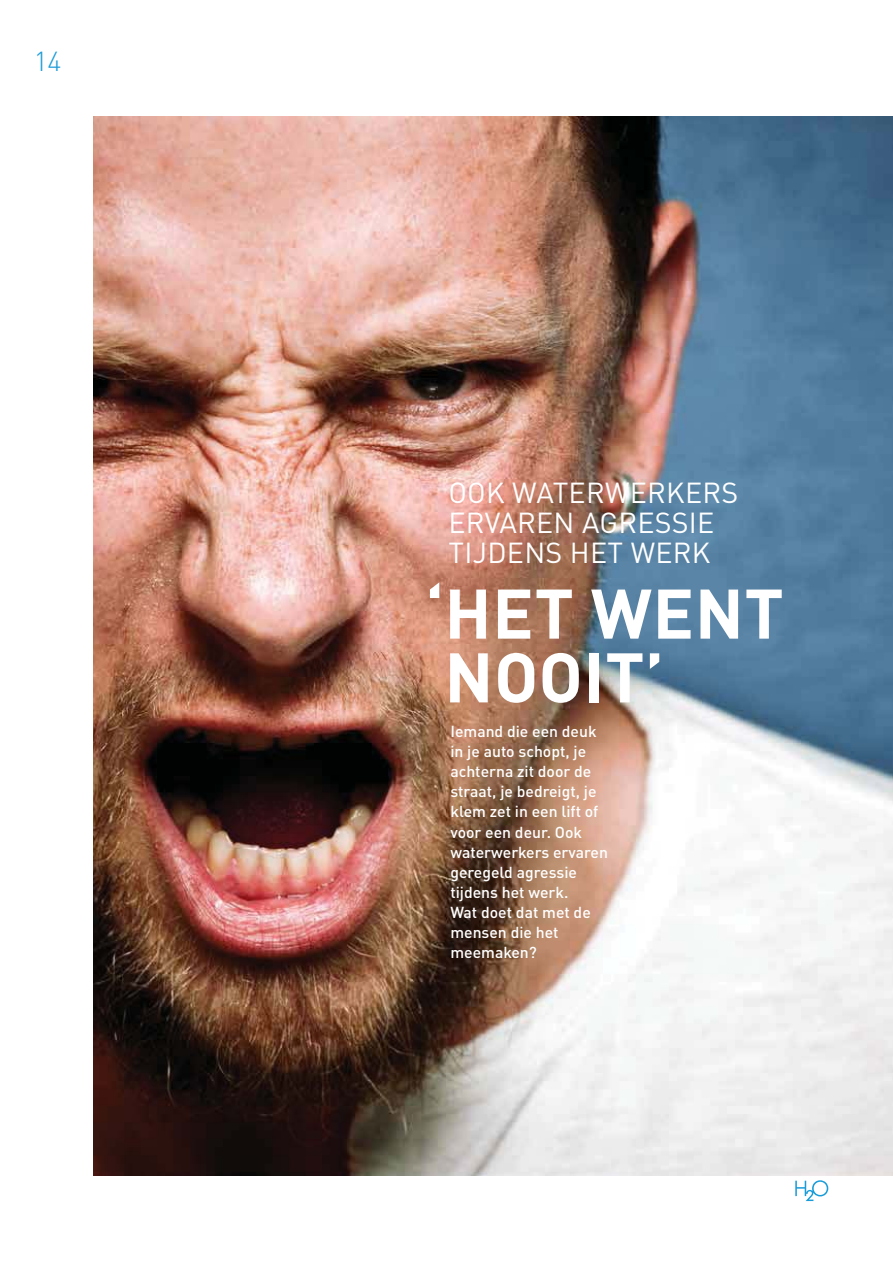
<style>
.page{position:relative;width:893px;height:1263px;background:#fff}
.page>*{position:absolute;margin:0;border:0;box-sizing:border-box;transform-origin:0 0}
.t1{font:700 69px/63.8px "DIN Pro";letter-spacing:.01em;color:#fff}
.t2{font:28.65px/30px "DIN Pro";letter-spacing:.01em;color:#fff}
.t3{font:300 27.15px "DIN Pro";color:#1e9cd8}
.t4{font:500 15.75px/20.1px "DIN Pro";color:#fff}
</style>
<div class="page">
<svg style="left:795px;top:1180px;width:33px;height:21px"></svg>
<img style="left:93px;top:117px;width:800px;height:1059px">
<h3 class="t3" style="left:34px;top:45px;width:29px">14</h3>
<h2 class="t2" style="left:448px;top:481px;width:291px">OOK WATERWERKERS<br>ERVAREN AGRESSIE<br>TIJDENS HET WERK</h2>
<h1 class="t1" style="left:425px;top:590px;width:360px">‘HET WENT<br>NOOIT’</h1>
<p class="t4" style="left:450px;top:724px;width:159px">Iemand die een deuk in je auto schopt, je achterna zit door de straat, je bedreigt, je klem zet in een lift of voor een deur. Ook waterwerkers ervaren geregeld agressie tijdens het werk.<br>Wat doet dat met de mensen die het meemaken?</p>
</div>
